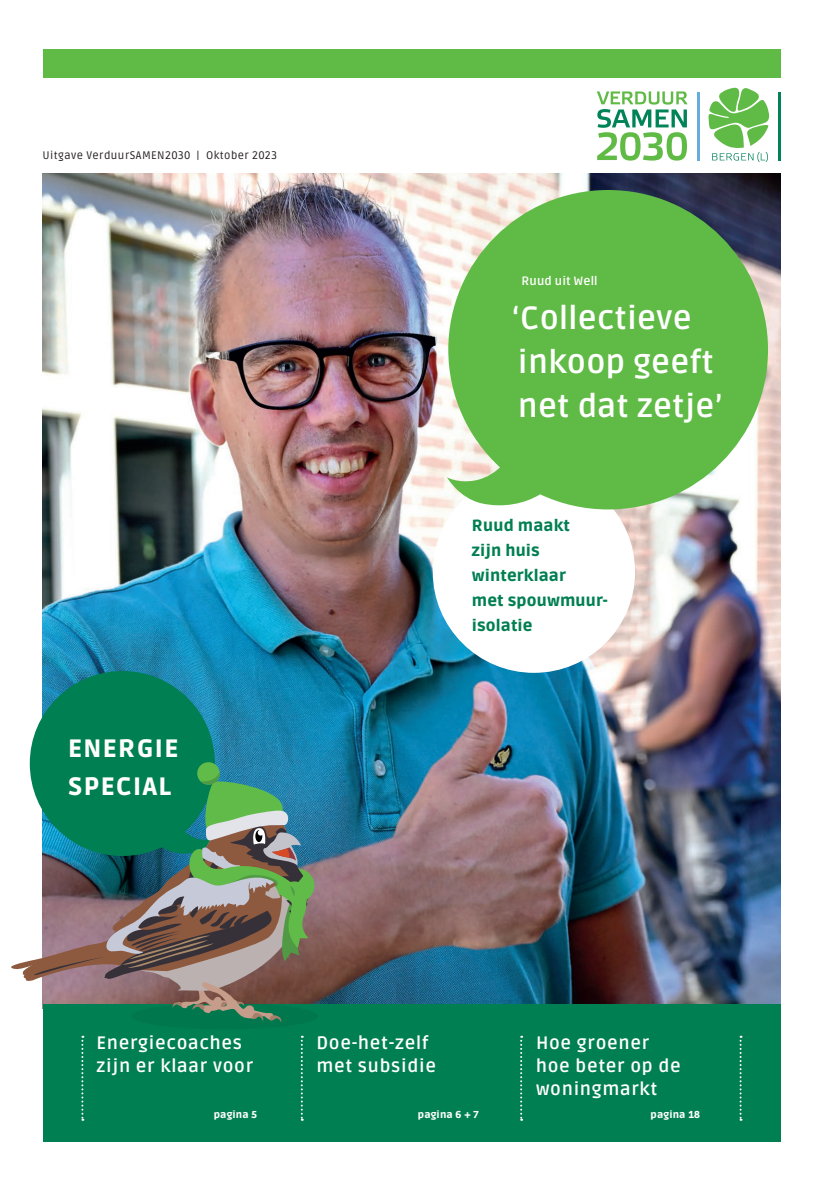
<style>
.page{position:relative;width:823px;height:1191px;background:#fff}
.page>*{position:absolute;margin:0;border:0;box-sizing:border-box;transform-origin:0 0}
.t1{font:700 32px/44px "Ruda";letter-spacing:.01em;color:#fff}
.t2{font:900 25px "Ruda";letter-spacing:.06em;color:#fff}
.t3{font:700 18px/23px "Ruda";letter-spacing:.04em;color:#fff}
.t4{font:900 16px/25px "Ruda";letter-spacing:.01em;color:#007f52}
.t5{font:700 12px "Ruda";letter-spacing:.01em;color:#fff}
.t6{font:11px "Ruda";letter-spacing:.04em;color:#231f20}
.t7{font:900 10px "Ruda";letter-spacing:.02em;color:#fff}
</style>
<div class="page">
<img style="left:43px;top:174px;width:737px;height:830px">
<div style="left:43px;top:1004px;width:737px;height:137px;background:#007f52"></div>
<svg style="left:81px;top:1035px;width:2px;height:85px"></svg>
<svg style="left:300px;top:1035px;width:2px;height:85px"></svg>
<svg style="left:520px;top:1035px;width:2px;height:85px"></svg>
<svg style="left:739px;top:1035px;width:2px;height:85px"></svg>
<svg style="left:596px;top:91px;width:91px;height:70px"></svg>
<hr style="left:697px;top:92px;width:2px;height:68px;background:#65addf">
<hr style="left:777px;top:92px;width:2px;height:68px;background:#008356">
<svg style="left:708px;top:87px;width:61px;height:75px"></svg>
<div style="left:43px;top:50px;width:737px;height:28px;background:#60bb46"></div>
<div style="left:432px;top:471px;width:202px;height:202px;background:#fff;border-radius:50%"></div>
<svg style="left:446px;top:190px;width:321px;height:319px;background:#74bc5f"></svg>
<div style="left:131px;top:1002px;width:187px;height:27px;background:#00774d;border-radius:50%"></div>
<svg style="left:11px;top:671px;width:303px;height:351px;background:#54887b"></svg>
<p class="t6" style="left:43px;top:149px;width:236px">Uitgave VerduurSAMEN2030 | Oktober 2023</p>
<p class="t2" style="left:68px;top:733px;width:112px">ENERGIE</p>
<p class="t2" style="left:68px;top:771px;width:104px">SPECIAL</p>
<p class="t5" style="left:521px;top:274px;width:78px">Ruud uit Well</p>
<p class="t1" style="left:512px;top:297px;width:211px">‘Collectieve inkoop geeft net dat zetje’</p>
<p class="t4" style="left:471px;top:514px;width:99px">Ruud maakt</p>
<p class="t4" style="left:471px;top:539px;width:69px">zijn huis</p>
<p class="t4" style="left:471px;top:564px;width:137px">winterklaar<br>met spouwmuur&shy;isolatie</p>
<p class="t3" style="left:97px;top:1031px;width:158px">Energiecoaches zijn er klaar voor</p>
<p class="t7" style="left:214px;top:1108px;width:45px">pagina 5</p>
<p class="t3" style="left:316px;top:1031px;width:113px">Doe-het-zelf</p>
<p class="t3" style="left:316px;top:1054px;width:121px">met subsidie</p>
<p class="t7" style="left:417px;top:1108px;width:62px">pagina 6 + 7</p>
<p class="t3" style="left:535px;top:1031px;width:115px">Hoe groener</p>
<p class="t3" style="left:535px;top:1054px;width:146px">hoe beter op de</p>
<p class="t3" style="left:535px;top:1077px;width:123px">woningmarkt</p>
<p class="t7" style="left:650px;top:1108px;width:51px">pagina 18</p>
</div>
